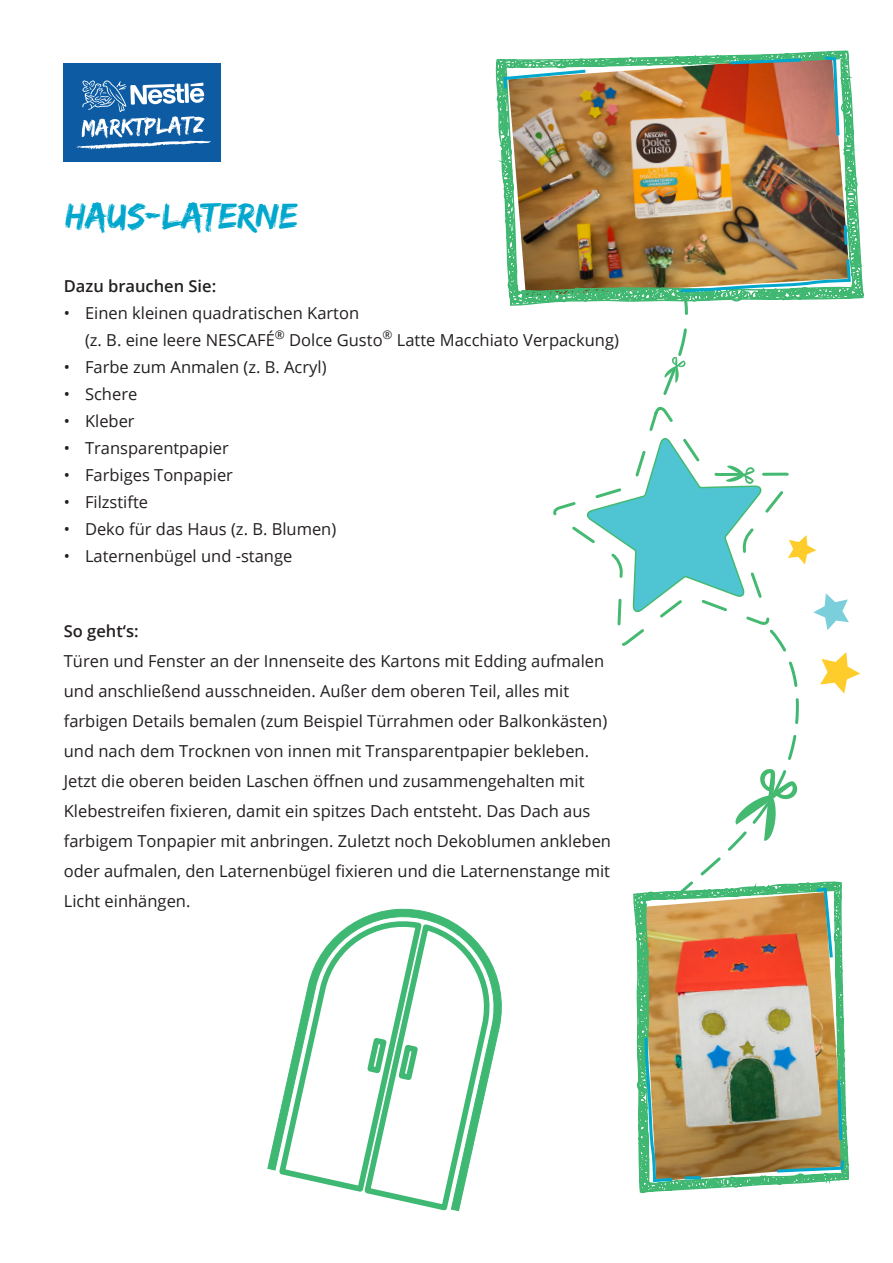
<style>
.page{position:relative;width:893px;height:1263px;background:#fff}
.page>*{position:absolute;margin:0;border:0;box-sizing:border-box;transform-origin:0 0}
.t1{font:37.5px "Edo Pro";color:#01a7cd}
.t2{font:16.5px/30px "Open Sans";color:#231f20}
.t3{font:600 16.5px "Open Sans";color:#231f20}
.t4{font:12px "Open Sans";color:#231f20}
</style>
<div class="page">
<div style="left:64px;top:64px;width:157px;height:98px;background:#0d5ca3"></div>
<svg style="left:76px;top:81px;width:135px;height:69px"></svg>
<img style="left:495px;top:50px;width:369px;height:256px">
<img style="left:677px;top:256px;width:175px;height:38px">
<svg style="left:502px;top:68px;width:87px;height:24px"></svg>
<svg style="left:842px;top:222px;width:7px;height:26px"></svg>
<svg style="left:727px;top:57px;width:77px;height:9px"></svg>
<svg style="left:822px;top:55px;width:19px;height:83px;background:#a0958e"></svg>
<svg style="left:649px;top:298px;width:151px;height:426px"></svg>
<img style="left:633px;top:881px;width:216px;height:312px">
<svg style="left:643px;top:1035px;width:32px;height:149px;background:#989d67"></svg>
<svg style="left:813px;top:886px;width:22px;height:75px"></svg>
<hr style="left:685px;top:1176px;width:16px;height:3px;background:#01a7cd">
<svg style="left:836px;top:1077px;width:8px;height:66px"></svg>
<svg style="left:774px;top:1157px;width:72px;height:17px"></svg>
<svg style="left:584px;top:326px;width:276px;height:370px"></svg>
<svg style="left:666px;top:735px;width:133px;height:173px"></svg>
<svg style="left:275px;top:908px;width:227px;height:304px"></svg>
<p class="t1" style="left:65px;top:193px;width:234px">HAUS-LATERNE</p>
<p class="t3" style="left:64px;top:275px;width:154px">Dazu brauchen Sie:</p>
<p class="t2" style="left:64px;top:298px;width:297px">• Einen kleinen quadratischen Karton</p>
<p class="t2" style="left:85px;top:325px;width:191px">(z. B. eine leere NESCAFÉ</p>
<p class="t4" style="left:275px;top:326px;width:11px">®</p>
<p class="t2" style="left:289px;top:325px;width:95px">Dolce Gusto</p>
<p class="t4" style="left:383px;top:326px;width:11px">®</p>
<p class="t2" style="left:397px;top:325px;width:224px">Latte Macchiato Verpackung)</p>
<p class="t2" style="left:64px;top:352px;width:264px">• Farbe zum Anmalen (z. B. Acryl)</p>
<p class="t2" style="left:64px;top:379px;width:75px">• Schere</p>
<p class="t2" style="left:64px;top:406px;width:72px">• Kleber</p>
<p class="t2" style="left:64px;top:433px;width:167px">• Transparentpapier</p>
<p class="t2" style="left:64px;top:460px;width:171px">• Farbiges Tonpapier</p>
<p class="t2" style="left:64px;top:487px;width:86px">• Filzstifte</p>
<p class="t2" style="left:64px;top:514px;width:274px">• Deko für das Haus (z. B. Blumen)</p>
<p class="t2" style="left:64px;top:541px;width:230px">• Laternenbügel und -stange</p>
<p class="t3" style="left:64px;top:620px;width:76px">So geht‘s:</p>
<p class="t2" style="left:64px;top:646px;width:549px">Türen und Fenster an der Innenseite des Kartons mit Edding aufmalen und anschließend ausschneiden. Außer dem oberen Teil, alles mit farbigen Details bemalen (zum Beispiel Türrahmen oder Balkonkästen) und nach dem Trocknen von innen mit Transparentpapier bekleben.<br>Jetzt die oberen beiden Laschen öffnen und zusammengehalten mit Klebestreifen fixieren, damit ein spitzes Dach entsteht. Das Dach aus farbigem Tonpapier mit anbringen. Zuletzt noch Dekoblumen ankleben oder aufmalen, den Laternenbügel fixieren und die Laternenstange mit Licht einhängen.</p>
</div>
